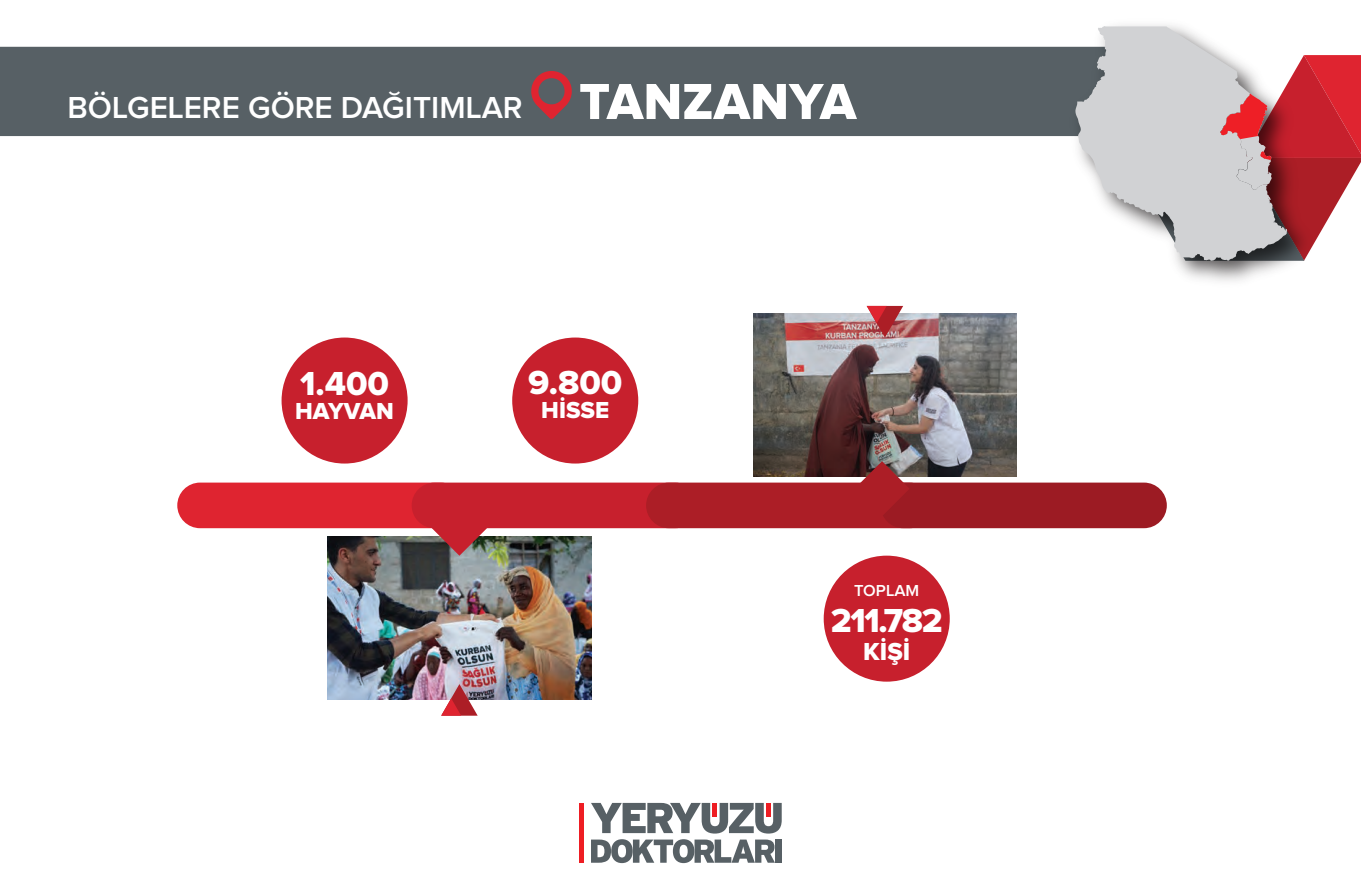
<style>
.page{position:relative;width:1361px;height:893px;background:#fff}
.page>*{position:absolute;margin:0;border:0;box-sizing:border-box;transform-origin:0 0}
.t1{font:34.5px "Proxima Nova Extrabld";letter-spacing:-.02em;color:#fff}
.t2{font:600 31.5px "Proxima Nova";color:#fff}
.t3{font:25.5px "Proxima Nova Extrabld";color:#fff}
.t4{font:24px "Proxima Nova Extrabld";color:#fff}
.t5{font:600 16.5px "Proxima Nova";color:#fff}
.s1{font-family:"Proxima Nova Extrabld";font-weight:400;font-size:52.5px}
</style>
<div class="page">
<div style="left:281px;top:338px;width:127px;height:126px;background:#c7202d;border-radius:50%"></div>
<div style="left:579px;top:803px;width:5px;height:60px;background:#ee1d23"></div>
<svg style="left:591px;top:803px;width:191px;height:60px"></svg>
<img style="left:328px;top:537px;width:263px;height:163px">
<svg style="left:441px;top:684px;width:37px;height:32px"></svg>
<div style="left:177px;top:483px;width:286px;height:45px;background:#df2430;border-radius:23px"></div>
<div style="left:412px;top:483px;width:286px;height:45px;background:#c7202d;border-radius:23px"></div>
<svg style="left:432px;top:528px;width:55px;height:28px"></svg>
<div style="left:646px;top:483px;width:286px;height:45px;background:#ac1e26;border-radius:23px"></div>
<div style="left:880px;top:483px;width:287px;height:45px;background:#9c1b23;border-radius:23px"></div>
<div style="left:512px;top:338px;width:126px;height:126px;background:#c7202d;border-radius:50%"></div>
<div style="left:823px;top:556px;width:126px;height:126px;background:#c7202d;border-radius:50%"></div>
<div style="left:0;top:47px;width:1063px;height:90px;background:#576065"></div>
<svg style="left:529px;top:69px;width:45px;height:50px"></svg>
<img style="left:753px;top:313px;width:263px;height:163px">
<svg style="left:866px;top:306px;width:37px;height:32px"></svg>
<svg style="left:854px;top:461px;width:55px;height:55px"></svg>
<img style="left:1063px;top:25px;width:230px;height:256px">
<svg style="left:1075px;top:26px;width:212px;height:235px;fill:#d1d2d4"></svg>
<svg style="left:1220px;top:55px;width:141px;height:206px"></svg>
<p class="t2" style="left:68px;top:93px;width:790px">BÖLGELERE GÖRE DAĞITIMLAR <span class="s1">TANZANYA</span></p>
<p class="t1" style="left:300px;top:368px;width:91px">1.400</p>
<p class="t4" style="left:295px;top:400px;width:100px">HAYVAN</p>
<p class="t1" style="left:528px;top:366px;width:96px">9.800</p>
<p class="t4" style="left:541px;top:399px;width:70px">HİSSE</p>
<p class="t5" style="left:854px;top:582px;width:67px">TOPLAM</p>
<p class="t1" style="left:831px;top:604px;width:113px">211.782</p>
<p class="t3" style="left:863px;top:640px;width:49px">KİŞİ</p>
</div>
